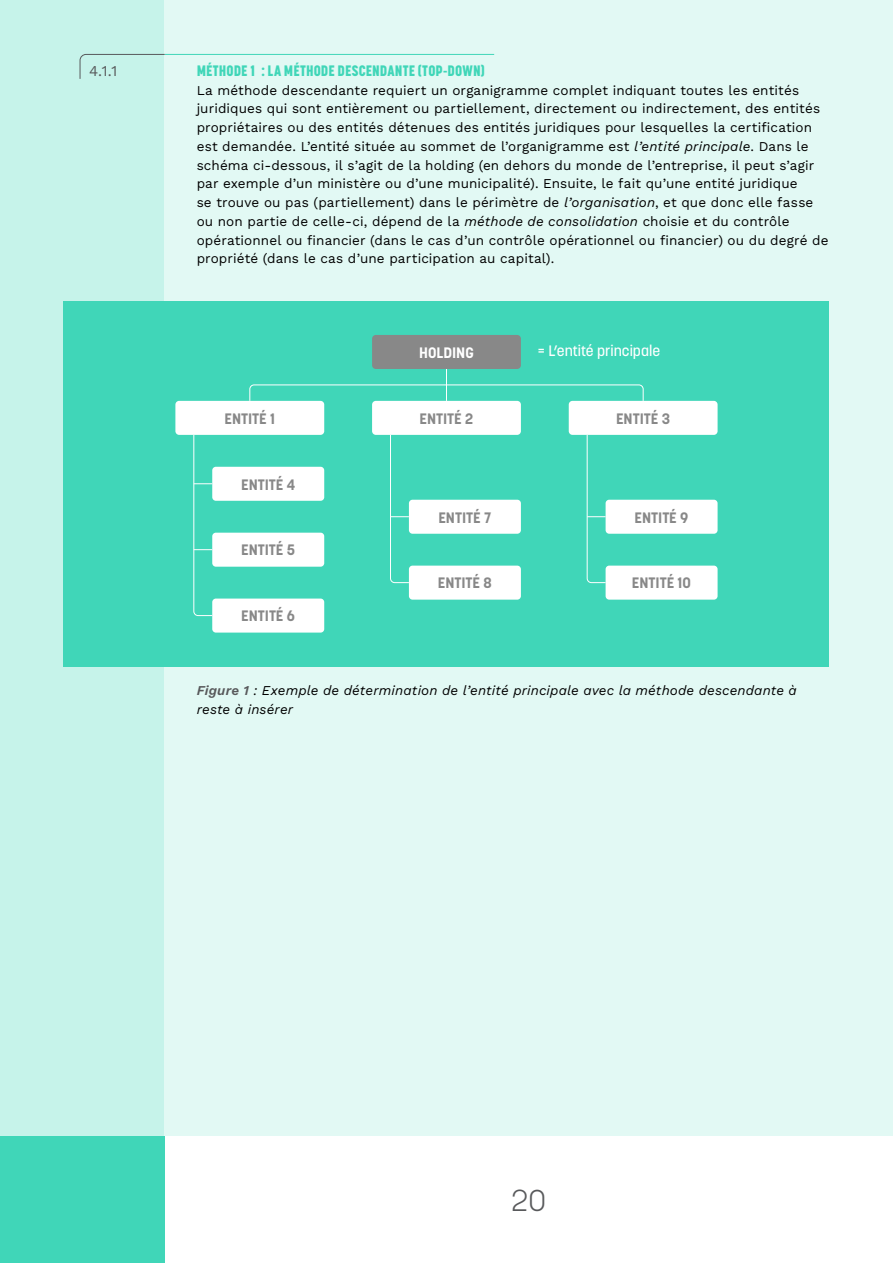
<style>
.page{position:relative;width:893px;height:1263px;background:#fff}
.page>*{position:absolute;margin:0;border:0;box-sizing:border-box;transform-origin:0 0}
.t1{font:300 30px "Korolev";color:#58595b}
.t2{font:700 15px "Korolev";color:#888}
.t3{font:800 15px "Korolev Condensed";letter-spacing:.01em;color:#40d6b8}
.t4{font:500 15px "Korolev";color:#fff}
.t5{font:700 15px "Korolev";color:#fff}
.t6{font:15px "Work Sans";color:#58595b}
.t7{font:13.5px/18.8px "Work Sans";letter-spacing:.01em;color:#000}
.t8{font:italic 13.5px/18.8px "Work Sans";letter-spacing:.01em;color:#000}
.s1{font-style:italic}
.s2{font-weight:600;color:#58595b}
</style>
<div class="page">
<div style="left:0;top:1135px;width:165px;height:128px;background:#40d6b8"></div>
<div style="left:0;top:0;width:165px;height:1135px;background:#c6f3ea"></div>
<div style="left:165px;top:0;width:728px;height:1135px;background:#e2f9f4"></div>
<svg style="left:79px;top:54px;width:86px;height:26px"></svg>
<hr style="left:165px;top:54px;width:329px;height:1px;background:#40d6b8">
<div style="left:64px;top:301px;width:765px;height:366px;background:#40d6b8"></div>
<div style="left:372px;top:335px;width:149px;height:34px;background:#888;border-radius:4px"></div>
<div style="left:175px;top:401px;width:149px;height:34px;background:#fff;border-radius:4px"></div>
<div style="left:372px;top:401px;width:149px;height:34px;background:#fff;border-radius:4px"></div>
<div style="left:569px;top:401px;width:149px;height:34px;background:#fff;border-radius:4px"></div>
<div style="left:212px;top:598px;width:112px;height:35px;background:#fff;border-radius:4px"></div>
<div style="left:212px;top:533px;width:112px;height:34px;background:#fff;border-radius:4px"></div>
<div style="left:212px;top:467px;width:112px;height:34px;background:#fff;border-radius:4px"></div>
<div style="left:606px;top:566px;width:112px;height:34px;background:#fff;border-radius:4px"></div>
<div style="left:606px;top:500px;width:112px;height:34px;background:#fff;border-radius:4px"></div>
<div style="left:409px;top:566px;width:112px;height:34px;background:#fff;border-radius:4px"></div>
<div style="left:409px;top:500px;width:112px;height:34px;background:#fff;border-radius:4px"></div>
<svg style="left:193px;top:434px;width:20px;height:182px"></svg>
<hr style="left:446px;top:369px;width:1px;height:32px;background:#fff">
<svg style="left:390px;top:434px;width:20px;height:149px"></svg>
<svg style="left:586px;top:434px;width:20px;height:149px"></svg>
<svg style="left:249px;top:384px;width:395px;height:18px"></svg>
<p class="t6" style="left:89px;top:59px;width:30px">4.1.1</p>
<p class="t3" style="left:197px;top:61px;width:290px">MÉTHODE 1 : LA MÉTHODE DESCENDANTE (TOP-DOWN)</p>
<p class="t7" style="left:197px;top:80px;width:633px">La méthode descendante requiert un organigramme complet indiquant toutes les entités juridiques qui sont entièrement ou partiellement, directement ou indirectement, des entités propriétaires ou des entités détenues des entités juridiques pour lesquelles la certification est demandée. L’entité située au sommet de l’organigramme est <span class="s1">l’entité principale</span>. Dans le schéma ci-dessous, il s’agit de la holding (en dehors du monde de l’entreprise, il peut s’agir par exemple d’un ministère ou d’une municipalité). Ensuite, le fait qu’une entité juridique<br>se trouve ou pas (partiellement) dans le périmètre de <span class="s1">l’organisation</span>, et que donc elle fasse ou non partie de celle-ci, dépend de la <span class="s1">méthode de consolidation</span> choisie et du contrôle opérationnel ou financier (dans le cas d’un contrôle opérationnel ou financier) ou du degré de propriété (dans le cas d’une participation au capital).</p>
<p class="t5" style="left:419px;top:343px;width:56px">HOLDING</p>
<p class="t4" style="left:538px;top:341px;width:124px">= L’entité principale</p>
<p class="t2" style="left:224px;top:409px;width:52px">ENTITÉ 1</p>
<p class="t2" style="left:419px;top:409px;width:55px">ENTITÉ 2</p>
<p class="t2" style="left:616px;top:409px;width:55px">ENTITÉ 3</p>
<p class="t2" style="left:241px;top:475px;width:56px">ENTITÉ 4</p>
<p class="t2" style="left:241px;top:541px;width:55px">ENTITÉ 5</p>
<p class="t2" style="left:241px;top:607px;width:55px">ENTITÉ 6</p>
<p class="t2" style="left:438px;top:508px;width:54px">ENTITÉ 7</p>
<p class="t2" style="left:438px;top:574px;width:55px">ENTITÉ 8</p>
<p class="t2" style="left:635px;top:508px;width:55px">ENTITÉ 9</p>
<p class="t2" style="left:632px;top:574px;width:60px">ENTITÉ 10</p>
<p class="t8" style="left:197px;top:680px;width:602px"><span class="s2">Figure 1</span> : Exemple de détermination de l’entité principale avec la méthode descendante à reste à insérer</p>
<h1 class="t1" style="left:512px;top:1181px;width:36px">20</h1>
</div>
